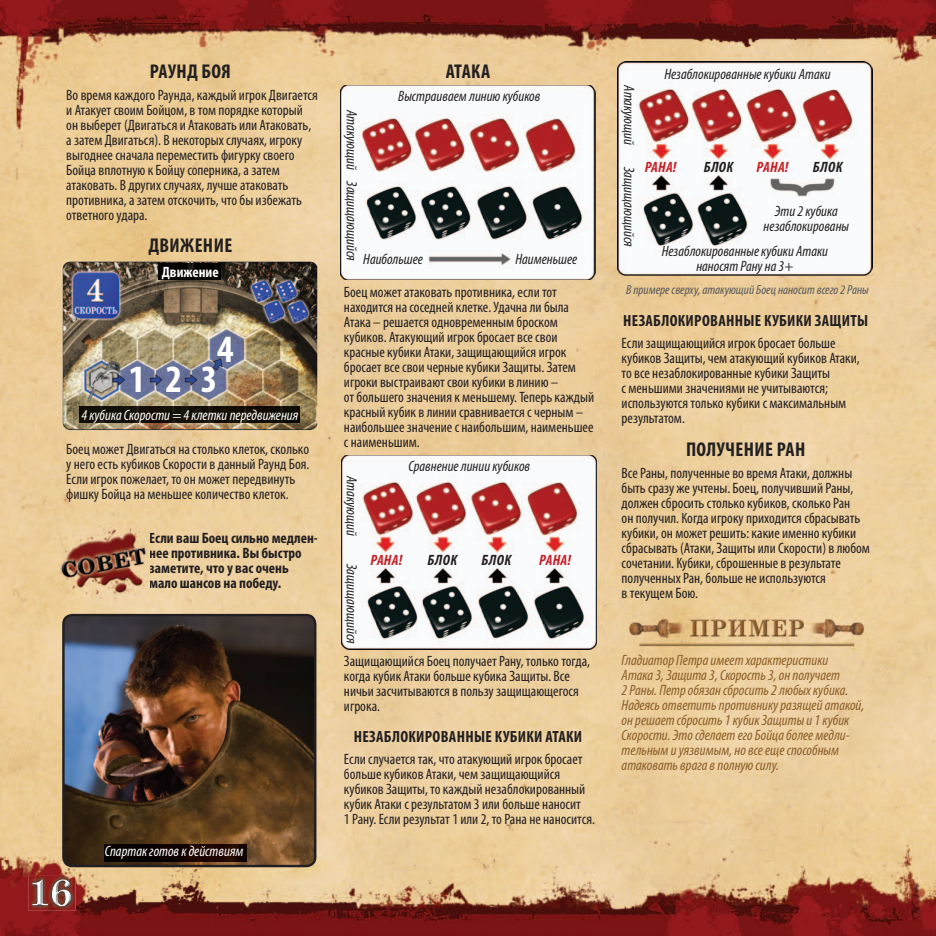
<style>
.page{position:relative;width:936px;height:936px;background:#fff}
.page>*{position:absolute;margin:0;border:0;box-sizing:border-box;transform-origin:0 0}
.t1{font:700 condensed 38.75px "Myriad Pro";color:#fff}
.t2{font:700 condensed 20px "Myriad Pro";letter-spacing:.02em;color:#231f20}
.t3{font:700 condensed 16.25px "Myriad Pro";letter-spacing:.02em;color:#231f20}
.t4{font:condensed 15px/15px "Myriad Pro";color:#231f20}
.t5{font:italic condensed 15px/15px "Myriad Pro";color:#8c5d27}
.t6{font:italic condensed 15px/15px "Myriad Pro";color:#231f20;text-align:center}
.t7{font:700 condensed 15px/15px "Myriad Pro";color:#231f20}
.t8{font:italic condensed 15px "Myriad Pro";color:#fff}
.t9{font:italic 700 condensed 15px "Myriad Pro";letter-spacing:.02em;color:#c52026}
.t10{font:italic 700 condensed 15px "Myriad Pro";letter-spacing:.02em;color:#231f20}
.t11{font:700 condensed 15px "Myriad Pro";color:#fff}
.t12{font:italic condensed 13.12px "Myriad Pro";color:#57585a}
</style>
<div class="page">
<img style="left:0;top:0;width:935px;height:935px">
<img style="left:63px;top:262px;width:254px;height:168px">
<img style="left:159px;top:264px;width:62px;height:16px">
<img style="left:80px;top:407px;width:220px;height:15px">
<img style="left:28px;top:875px;width:47px;height:35px">
<img style="left:32px;top:879px;width:39px;height:27px">
<img style="left:341px;top:85px;width:254px;height:195px">
<img style="left:342px;top:455px;width:254px;height:194px">
<img style="left:619px;top:613px;width:255px;height:35px">
<img style="left:617px;top:62px;width:255px;height:214px">
<svg style="left:62px;top:614px;width:254px;height:253px;background:#4e3c32"></svg>
<img style="left:59px;top:526px;width:90px;height:73px">
<img style="left:104px;top:844px;width:143px;height:17px">
<h2 class="t2" style="left:150px;top:59px;width:82px">РАУНД БОЯ</h2>
<p class="t4" style="left:66px;top:87px;width:253px">Во время каждого Раунда, каждый игрок Двигается и Атакует своим Бойцом, в том порядке который он выберет (Двигаться и Атаковать или Атаковать, а затем Двигаться). В некоторых случаях, игроку выгоднее сначала переместить фигурку своего Бойца вплотную к Бойцу соперника, а затем атаковать. В других случаях, лучше атаковать противника, а затем отскочить, что бы избежать ответного удара.</p>
<h2 class="t2" style="left:148px;top:232px;width:85px">ДВИЖЕНИЕ</h2>
<p class="t11" style="left:162px;top:262px;width:58px">Движение</p>
<h1 class="t1" style="left:217px;top:324px;width:18px">4</h1>
<h1 class="t1" style="left:129px;top:355px;width:90px">123</h1>
<p class="t8" style="left:81px;top:406px;width:218px">4 кубика Скорости = 4 клетки передвижения</p>
<p class="t4" style="left:66px;top:441px;width:245px">Боец может Двигаться на столько клеток, сколько у него есть кубиков Скорости в данный Раунд Боя.<br>Если игрок пожелает, то он может передвинуть фишку Бойца на меньшее количество клеток.</p>
<p class="t7" style="left:149px;top:530px;width:170px">Если ваш Боец сильно медлен&shy;нее противника. Вы быстро заметите, что у вас очень мало шансов на победу.</p>
<p class="t8" style="left:105px;top:841px;width:140px">Спартак готов к действиям</p>
<h2 class="t2" style="left:446px;top:59px;width:46px">АТАКА</h2>
<p class="t6" style="left:359px;top:110px;width:61px;rotate:90deg">Атакующий</p>
<p class="t6" style="left:398px;top:89px;width:144px">Выстраиваем линию кубиков</p>
<p class="t6" style="left:359px;top:181px;width:82px;rotate:90deg">Защищающийся</p>
<p class="t6" style="left:363px;top:251px;width:61px">Наибольшее</p>
<p class="t6" style="left:515px;top:251px;width:63px">Наименьшее</p>
<p class="t4" style="left:344px;top:284px;width:252px">Боец может атаковать противника, если тот находится на соседней клетке. Удачна ли была Атака – решается одновременным броском кубиков. Атакующий игрок бросает все свои красные кубики Атаки, защищающийся игрок бросает все свои черные кубики Защиты. Затем игроки выстраивают свои кубики в линию –<br>от большего значения к меньшему. Теперь каждый красный кубик в линии сравнивается с черным – наибольшее значение с наибольшим, наименьшее с наименьшим.</p>
<p class="t6" style="left:359px;top:476px;width:61px;rotate:90deg">Атакующий</p>
<p class="t6" style="left:359px;top:564px;width:82px;rotate:90deg">Защищающийся</p>
<p class="t6" style="left:408px;top:459px;width:123px">Сравнение линии кубиков</p>
<p class="t9" style="left:370px;top:550px;width:33px">РАНА!</p>
<p class="t10" style="left:427px;top:550px;width:31px">БЛОК</p>
<p class="t10" style="left:481px;top:550px;width:31px">БЛОК</p>
<p class="t9" style="left:539px;top:550px;width:33px">РАНА!</p>
<p class="t4" style="left:344px;top:653px;width:247px">Защищающийся Боец получает Рану, только тогда, когда кубик Атаки больше кубика Защиты. Все ничьи засчитываются в пользу защищающегося игрока.</p>
<p class="t3" style="left:354px;top:726px;width:230px">НЕЗАБЛОКИРОВАННЫЕ КУБИКИ АТАКИ</p>
<p class="t4" style="left:344px;top:751px;width:252px">Если случается так, что атакующий игрок бросает больше кубиков Атаки, чем защищающийся кубиков Защиты, то каждый незаблокированный кубик Атаки с результатом 3 или больше наносит<br>1 Рану. Если результат 1 или 2, то Рана не наносится.</p>
<p class="t6" style="left:637px;top:85px;width:61px;rotate:90deg">Атакующий</p>
<p class="t6" style="left:637px;top:167px;width:82px;rotate:90deg">Защищающийся</p>
<p class="t6" style="left:664px;top:66px;width:168px">Незаблокированные кубики Атаки</p>
<p class="t10" style="left:703px;top:158px;width:31px">БЛОК</p>
<p class="t10" style="left:812px;top:158px;width:31px">БЛОК</p>
<p class="t9" style="left:644px;top:158px;width:33px">РАНА!</p>
<p class="t9" style="left:756px;top:158px;width:33px">РАНА!</p>
<p class="t6" style="left:763px;top:203px;width:87px">Эти 2 кубика незаблокированы</p>
<p class="t6" style="left:661px;top:244px;width:168px">Незаблокированные кубики Атаки наносят Рану на 3+</p>
<p class="t12" style="left:626px;top:282px;width:244px">В примере сверху, атакующий Боец наносит всего 2 Раны</p>
<p class="t3" style="left:623px;top:311px;width:246px">НЕЗАБЛОКИРОВАННЫЕ КУБИКИ ЗАЩИТЫ</p>
<p class="t4" style="left:621px;top:336px;width:240px">Если защищающийся игрок бросает больше кубиков Защиты, чем атакующий кубиков Атаки, то все незаблокированные кубики Защиты<br>с меньшими значениями не учитываются; используются только кубики с максимальным результатом.</p>
<h2 class="t2" style="left:686px;top:436px;width:121px">ПОЛУЧЕНИЕ РАН</h2>
<p class="t4" style="left:621px;top:465px;width:250px">Все Раны, полученные во время Атаки, должны быть сразу же учтены. Боец, получивший Раны, должен сбросить столько кубиков, сколько Ран<br>он получил. Когда игроку приходится сбрасывать кубики, он может решить: какие именно кубики сбрасывать (Атаки, Защиты или Скорости) в любом сочетании. Кубики, сброшенные в результате полученных Ран, больше не используются<br>в текущем Бою.</p>
<p class="t5" style="left:621px;top:652px;width:244px">Гладиатор Петра имеет характеристики<br>Атака 3, Защита 3, Скорость 3, он получает<br>2 Раны. Петр обязан сбросить 2 любых кубика.<br>Надеясь ответить противнику разящей атакой, он решает сбросить 1 кубик Защиты и 1 кубик Скорости. Это сделает его Бойца более медли&shy;тельным и уязвимым, но все еще способным атаковать врага в полную силу.</p>
</div>
